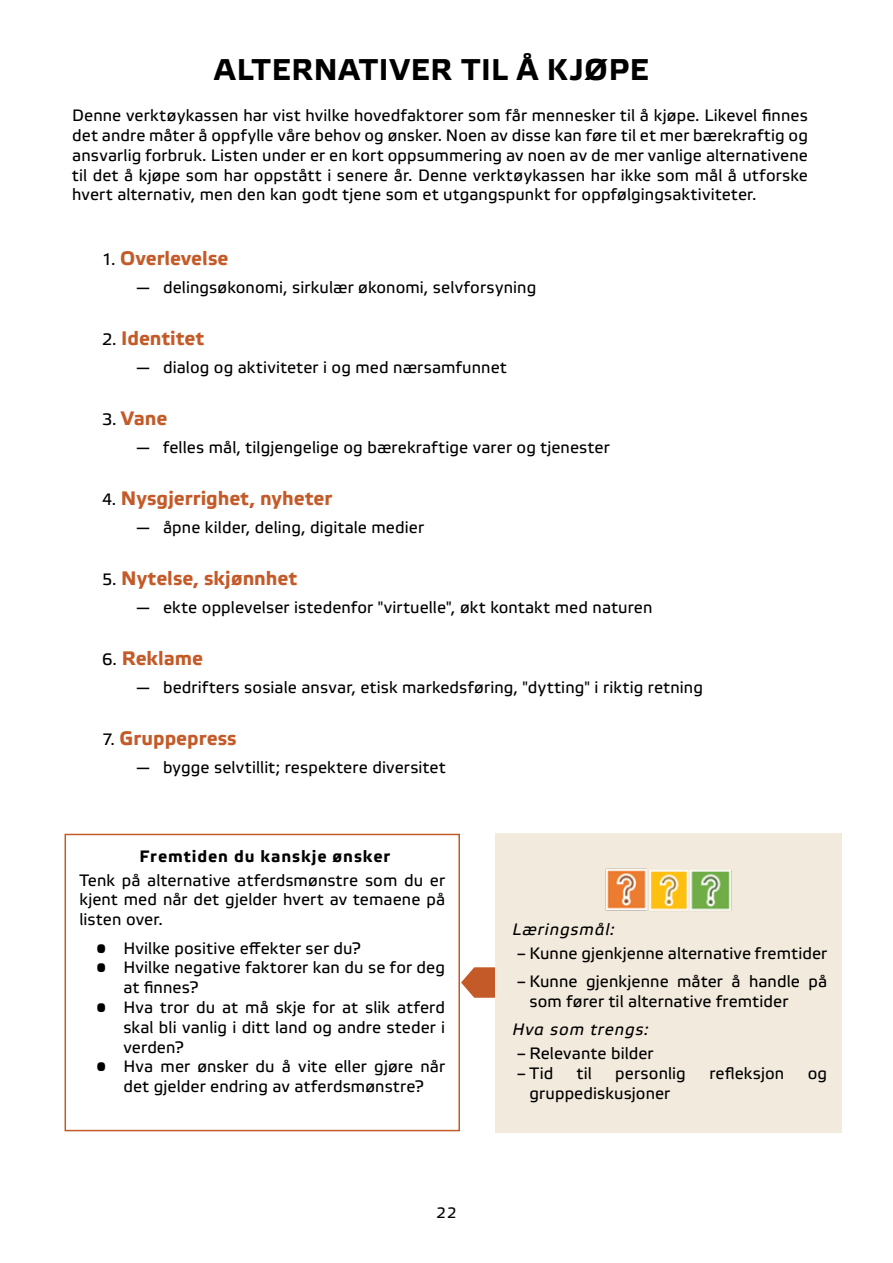
<style>
.page{position:relative;width:893px;height:1263px;background:#fff}
.page>*{position:absolute;margin:0;border:0;box-sizing:border-box;transform-origin:0 0}
.t1{font:700 30px "Etelka Text";letter-spacing:.03em;color:#000}
.t2{font:700 19.5px "Etelka Text";color:#c35a28}
.t3{font:16.5px/19.8px "Etelka Text";letter-spacing:.005em;color:#000;text-align:justify}
.t4{font:italic 16.5px "Etelka Text";letter-spacing:.055em;color:#000}
.t5{font:700 16.5px "Etelka Text";letter-spacing:.055em;color:#000}
.t6{font:15px "Etelka Text";color:#000}
.s1{font-weight:400;font-size:16.5px;color:#000}
</style>
<div class="page">
<svg style="left:461px;top:967px;width:34px;height:31px"></svg>
<div style="left:65px;top:834px;width:395px;height:297px;border:2px solid #c35a28"></div>
<div style="left:495px;top:833px;width:347px;height:299px;background:#f2eadc"></div>
<img style="left:605px;top:868px;width:127px;height:43px">
<h1 class="t1" style="left:215px;top:53px;width:435px">ALTERNATIVER TIL Å KJØPE</h1>
<p class="t3" style="left:72px;top:106px;width:737px">Denne verktøykassen har vist hvilke hovedfaktorer som får mennesker til å kjøpe. Likevel finnes det andre måter å oppfylle våre behov og ønsker. Noen av disse kan føre til et mer bærekraftig og ansvarlig forbruk. Listen under er en kort oppsummering av noen av de mer vanlige alternativene til det å kjøpe som har oppstått i senere år. Denne verktøykassen har ikke som mål å utforske hvert alternativ, men den kan godt tjene som et utgangspunkt for oppfølgingsaktiviteter.</p>
<p class="t2" style="left:102px;top:247px;width:128px"><span class="s1">1.</span> Overlevelse</p>
<p class="t3" style="left:136px;top:278px;width:402px">— delingsøkonomi, sirkulær økonomi, selvforsyning</p>
<p class="t2" style="left:102px;top:327px;width:104px"><span class="s1">2.</span> Identitet</p>
<p class="t3" style="left:136px;top:358px;width:372px">— dialog og aktiviteter i og med nærsamfunnet</p>
<p class="t2" style="left:102px;top:407px;width:67px"><span class="s1">3.</span> Vane</p>
<p class="t3" style="left:136px;top:438px;width:475px">— felles mål, tilgjengelige og bærekraftige varer og tjenester</p>
<p class="t2" style="left:102px;top:487px;width:232px"><span class="s1">4.</span> Nysgjerrighet, nyheter</p>
<p class="t3" style="left:136px;top:518px;width:289px">— åpne kilder, deling, digitale medier</p>
<p class="t2" style="left:102px;top:567px;width:197px"><span class="s1">5.</span> Nytelse, skjønnhet</p>
<p class="t3" style="left:136px;top:598px;width:518px">— ekte opplevelser istedenfor "virtuelle", økt kontakt med naturen</p>
<p class="t2" style="left:102px;top:647px;width:103px"><span class="s1">6.</span> Reklame</p>
<p class="t3" style="left:136px;top:678px;width:568px">— bedrifters sosiale ansvar, etisk markedsføring, "dytting" i riktig retning</p>
<p class="t2" style="left:102px;top:727px;width:136px"><span class="s1">7.</span> Gruppepress</p>
<p class="t3" style="left:136px;top:758px;width:311px">— bygge selvtillit; respektere diversitet</p>
<p class="t5" style="left:140px;top:846px;width:252px">Fremtiden du kanskje ønsker</p>
<p class="t3" style="left:79px;top:871px;width:367px">Tenk på alternative atferdsmønstre som du er kjent med når det gjelder hvert av temaene på listen over.</p>
<p class="t3" style="left:96px;top:939px;width:266px">• Hvilke positive effekter ser du?</p>
<p class="t3" style="left:123px;top:958px;width:323px;text-indent:-27px">• Hvilke negative faktorer kan du se for deg at finnes?</p>
<p class="t3" style="left:123px;top:998px;width:323px;text-indent:-27px">• Hva tror du at må skje for at slik atferd skal bli vanlig i ditt land og andre steder i verden?</p>
<p class="t3" style="left:96px;top:1057px;width:350px;text-align:center">• Hva mer ønsker du å vite eller gjøre når det gjelder endring av atferdsmønstre?</p>
<p class="t6" style="left:436px;top:1204px;width:22px">22</p>
<p class="t4" style="left:512px;top:920px;width:104px">Læringsmål:</p>
<p class="t3" style="left:517px;top:944px;width:312px">– Kunne gjenkjenne alternative fremtider</p>
<p class="t3" style="left:529px;top:972px;width:299px;text-indent:-13px">– Kunne gjenkjenne måter å handle på som fører til alternative fremtider</p>
<p class="t4" style="left:512px;top:1020px;width:138px">Hva som trengs:</p>
<p class="t3" style="left:517px;top:1044px;width:138px">– Relevante bilder</p>
<p class="t3" style="left:517px;top:1064px;width:38px">– Tid</p>
<p class="t3" style="left:577px;top:1064px;width:17px">til</p>
<p class="t3" style="left:615px;top:1064px;width:72px">personlig</p>
<p class="t3" style="left:709px;top:1064px;width:76px">refleksjon</p>
<p class="t3" style="left:808px;top:1064px;width:21px">og</p>
<p class="t3" style="left:529px;top:1084px;width:142px">gruppediskusjoner</p>
</div>
